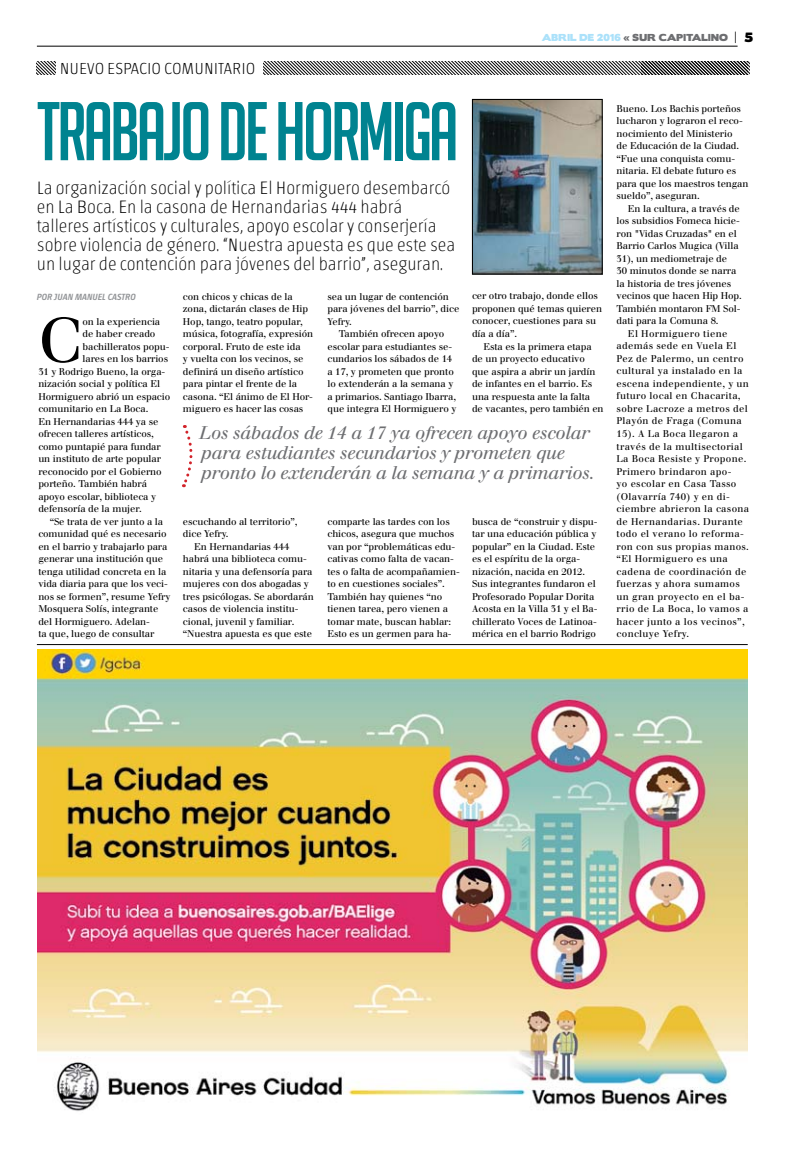
<style>
.page{position:relative;width:796px;height:1163px;background:#fff}
.page>*{position:absolute;margin:0;border:0;box-sizing:border-box;transform-origin:0 0}
.t1{font:81px "Big Noodle Titling";letter-spacing:-.04em;color:#008390;scale:.96 1}
.t2{font:62.1px "Justus";color:#000}
.t3{font:100 18px/19px "Chaco";color:#000}
.t4{font:italic 18px/20px "Justus";letter-spacing:-.02em;color:#6d6e71}
.t5{font:100 16px "Chaco";color:#000}
.t6{font:9.6px/12.5px "Justus";letter-spacing:-.01em;color:#000}
.t7{font:9.6px "Justus";letter-spacing:.03em;color:#000}
.t8{font:9px "Boris Black Bloxx";letter-spacing:.025em;color:#6d6e71}
.t9{font:italic 500 9px "Chaco";color:#939598}
.s1{color:#abe1fa}
.s2{font-family:"Serif";font-weight:900;font-size:12px;color:#000}
.s3{font-size:12px;color:#000}
</style>
<div class="page">
<hr style="left:37px;top:46px;width:700px;height:1px;background:#000">
<img style="left:38px;top:649px;width:709px;height:462px">
<hr style="left:37px;top:644px;width:710px;height:1px;background:#000">
<svg style="left:37px;top:62px;width:18px;height:12px"></svg>
<svg style="left:264px;top:62px;width:484px;height:12px"></svg>
<img style="left:473px;top:101px;width:127px;height:171px">
<div style="left:471px;top:99px;width:131px;height:175px;border:1px solid #000"></div>
<svg style="left:182px;top:425px;width:11px;height:62px"></svg>
<p class="t8" style="left:541px;top:31px;width:157px"><span class="s1">ABRIL DE 2016</span> « SUR CAPITALI</p>
<p class="t8" style="left:710px;top:31px;width:44px">NO<span class="s2">|</span><span class="s3">5</span></p>
<h3 class="t5" style="left:60px;top:62px;width:197px">Nuevo espacio comu nitario</h3>
<h1 class="t1" style="left:37px;top:88px;width:440px">TRABAJO DE HORMIGA</h1>
<p class="t3" style="left:37px;top:179px;width:419px">La organización social y política El H ormiguero desembarcó en La Boca. En la casona de Hernandarias 444 habrá talleres artísticos y culturales, apoyo escolar y conserjería sobre violencia de género. “N uestra apuesta es que este sea un lugar de contención para jóvenes del barrio”, aseguran.</p>
<p class="t9" style="left:37px;top:292px;width:100px">POR JUAN MANUEL CASTRO</p>
<h2 class="t2" style="left:38px;top:303px;width:46px">C</h2>
<p class="t6" style="left:82px;top:315px;width:79px">on la experiencia</p>
<p class="t6" style="left:82px;top:327px;width:74px">de haber creado</p>
<p class="t6" style="left:82px;top:340px;width:88px">bachilleratos popu-</p>
<p class="t6" style="left:82px;top:352px;width:87px">lares en los barrios</p>
<p class="t6" style="left:38px;top:365px;width:128px">31 y Rodrigo Bueno, la orga-</p>
<p class="t6" style="left:38px;top:377px;width:123px">nización social y política El</p>
<p class="t6" style="left:38px;top:390px;width:133px">Hormiguero abrió un espacio</p>
<p class="t6" style="left:38px;top:402px;width:111px">comunitario en La Boca.</p>
<p class="t6" style="left:38px;top:415px;width:121px">En Hernandarias 444 ya se</p>
<p class="t6" style="left:38px;top:427px;width:117px">ofrecen talleres artísticos,</p>
<p class="t6" style="left:38px;top:440px;width:124px">como puntapié para fundar</p>
<p class="t6" style="left:38px;top:452px;width:124px">un instituto de arte popular</p>
<p class="t6" style="left:38px;top:465px;width:125px">reconocido por el Gobierno</p>
<p class="t6" style="left:38px;top:477px;width:110px">porteño. También habrá</p>
<p class="t6" style="left:38px;top:490px;width:119px">apoyo escolar, biblioteca y</p>
<p class="t6" style="left:38px;top:502px;width:105px">defensoría de la mujer.</p>
<p class="t6" style="left:50px;top:515px;width:115px">“Se trata de ver junto a la</p>
<p class="t6" style="left:38px;top:527px;width:130px">comunidad qué es necesario</p>
<p class="t6" style="left:38px;top:540px;width:131px">en el barrio y trabajarlo para</p>
<p class="t6" style="left:38px;top:552px;width:126px">generar una institución que</p>
<p class="t6" style="left:38px;top:565px;width:129px">tenga utilidad concreta en la</p>
<p class="t6" style="left:38px;top:577px;width:131px">vida diaria para que los veci-</p>
<p class="t6" style="left:38px;top:590px;width:133px">nos se formen”, resume Yefry</p>
<p class="t6" style="left:38px;top:602px;width:121px">Mosquera Solís, integrante</p>
<p class="t6" style="left:38px;top:615px;width:113px">del Hormiguero. Adelan-</p>
<p class="t6" style="left:38px;top:627px;width:117px">ta que, luego de consultar</p>
<p class="t6" style="left:183px;top:290px;width:132px">con chicos y chicas de la zona, dictarán clases de Hip<br>Hop, tango, teatro popular, música, fotografía, expresión corporal. Fruto de este ida<br>y vuelta con los vecinos, se definirá un diseño artístico para pintar el frente de la casona. “El ánimo de El Hor&shy;miguero es hacer las cosas</p>
<p class="t6" style="left:327px;top:290px;width:123px">sea un lugar de contención</p>
<p class="t6" style="left:327px;top:302px;width:133px">para jóvenes del barrio”, dice</p>
<p class="t6" style="left:327px;top:315px;width:26px">Yefry.</p>
<p class="t6" style="left:338px;top:327px;width:107px">También ofrecen apoyo</p>
<p class="t6" style="left:327px;top:340px;width:126px">escolar para estudiantes se-</p>
<p class="t6" style="left:327px;top:352px;width:126px">cundarios los sábados de 14</p>
<p class="t6" style="left:327px;top:365px;width:128px">a 17, y prometen que pronto</p>
<p class="t6" style="left:327px;top:377px;width:127px">lo extenderán a la semana y</p>
<p class="t6" style="left:327px;top:390px;width:130px">a primarios. Santiago Ibarra,</p>
<p class="t6" style="left:327px;top:402px;width:130px">que integra El Hormiguero y</p>
<p class="t6" style="left:472px;top:290px;width:131px">cer otro trabajo, donde ellos proponen qué temas quieren conocer, cuestiones para su día a día”.</p>
<p class="t6" style="left:472px;top:340px;width:133px;text-indent:11px">Esta es la primera etapa de un proyecto educativo que aspira a abrir un jardín de infantes en el barrio. Es una respuesta ante la falta<br>de vacantes, pero también en</p>
<h3 class="t4" style="left:199px;top:422px;width:396px">Los sábados de 14 a 17 ya ofrecen apoyo escolar para estudiantes secundarios y prometen que pronto lo extenderán a la semana y a primarios.</h3>
<p class="t6" style="left:183px;top:515px;width:116px">escuchando al territorio”, dice Yefry.</p>
<p class="t6" style="left:183px;top:540px;width:132px;text-indent:11px">En Hernandarias 444 habrá una biblioteca comu&shy;nitaria y una defensoría para mujeres con dos abogadas y tres psicólogas. Se abordarán casos de violencia institu&shy;cional, juvenil y familiar. “Nuestra apuesta es que este</p>
<p class="t6" style="left:327px;top:515px;width:134px">comparte las tardes con los chicos, asegura que muchos van por “problemáticas edu&shy;cativas como falta de vacan&shy;tes o falta de acompañamien&shy;to en cuestiones sociales”.<br>También hay quienes “no tienen tarea, pero vienen a tomar mate, buscan hablar:<br>Esto es un germen para ha-</p>
<p class="t6" style="left:472px;top:515px;width:127px">busca de “construir y dispu&shy;tar una educación pública y popular” en la Ciudad. Este es el espíritu de la orga&shy;nización, nacida en 2012.<br>Sus integrantes fundaron el<br>Profesorado Popular Dorita<br>Acosta en la Villa 31 y el Ba&shy;chillerato Voces de Latinoa&shy;mérica en el barrio Rodrigo</p>
<p class="t6" style="left:616px;top:102px;width:133px">Bueno. Los Bachis porteños lucharon y lograron el reco&shy;nocimiento del Ministerio<br>de Educación de la Ciudad. “Fue una conquista comu&shy;nitaria. El debate futuro es para que los maestros tengan sueldo”, aseguran.</p>
<p class="t6" style="left:627px;top:202px;width:113px">En la cultura, a través de</p>
<p class="t6" style="left:616px;top:215px;width:125px">los subsidios Fomeca hicie-</p>
<p class="t6" style="left:616px;top:227px;width:121px">ron "Vidas Cruzadas" en el</p>
<p class="t6" style="left:616px;top:240px;width:124px">Barrio Carlos Mugica (Villa</p>
<p class="t6" style="left:616px;top:252px;width:112px">31), un mediometraje de</p>
<p class="t6" style="left:616px;top:265px;width:121px">30 minutos donde se narra</p>
<p class="t6" style="left:616px;top:277px;width:116px">la historia de tres jóvenes</p>
<p class="t6" style="left:616px;top:290px;width:127px">vecinos que hacen Hip Hop.</p>
<p class="t6" style="left:616px;top:302px;width:125px">También montaron FM Sol-</p>
<p class="t6" style="left:616px;top:315px;width:103px">dati para la Comuna 8.</p>
<p class="t7" style="left:627px;top:328px;width:101px">El Hormiguero tiene</p>
<p class="t7" style="left:616px;top:340px;width:121px">además sede en Vuela El</p>
<p class="t7" style="left:616px;top:353px;width:128px">Pez de Palermo, un centro</p>
<p class="t7" style="left:616px;top:365px;width:127px">cultural ya instalado en la</p>
<p class="t7" style="left:616px;top:378px;width:134px">escena independiente, y un</p>
<p class="t7" style="left:616px;top:390px;width:125px">futuro local en Chacarita,</p>
<p class="t7" style="left:616px;top:403px;width:132px">sobre Lacroze a metros del</p>
<p class="t7" style="left:616px;top:415px;width:127px">Playón de Fraga (Comuna</p>
<p class="t7" style="left:616px;top:428px;width:123px">15). A La Boca llegaron a</p>
<p class="t7" style="left:616px;top:440px;width:128px">través de la multisectorial</p>
<p class="t7" style="left:616px;top:453px;width:131px">La Boca Resiste y Propone.</p>
<p class="t7" style="left:616px;top:465px;width:116px">Primero brindaron apo-</p>
<p class="t7" style="left:616px;top:478px;width:121px">yo escolar en Casa Tasso</p>
<p class="t7" style="left:616px;top:490px;width:115px">(Olavarría 740) y en di-</p>
<p class="t7" style="left:616px;top:503px;width:134px">ciembre abrieron la casona</p>
<p class="t7" style="left:616px;top:515px;width:128px">de Hernandarias. Durante</p>
<p class="t7" style="left:616px;top:528px;width:129px">todo el verano lo reforma-</p>
<p class="t7" style="left:616px;top:540px;width:134px">ron con sus propias manos.</p>
<p class="t7" style="left:616px;top:553px;width:113px">“El Hormiguero es una</p>
<p class="t7" style="left:616px;top:565px;width:131px">cadena de coordinación de</p>
<p class="t7" style="left:616px;top:578px;width:125px">fuerzas y ahora sumamos</p>
<p class="t7" style="left:616px;top:590px;width:129px">un gran proyecto en el ba-</p>
<p class="t7" style="left:616px;top:603px;width:133px">rrio de La Boca, lo vamos a</p>
<p class="t7" style="left:616px;top:615px;width:129px">hacer junto a los vecinos”,</p>
<p class="t7" style="left:616px;top:628px;width:74px">concluye Yefry.</p>
</div>
